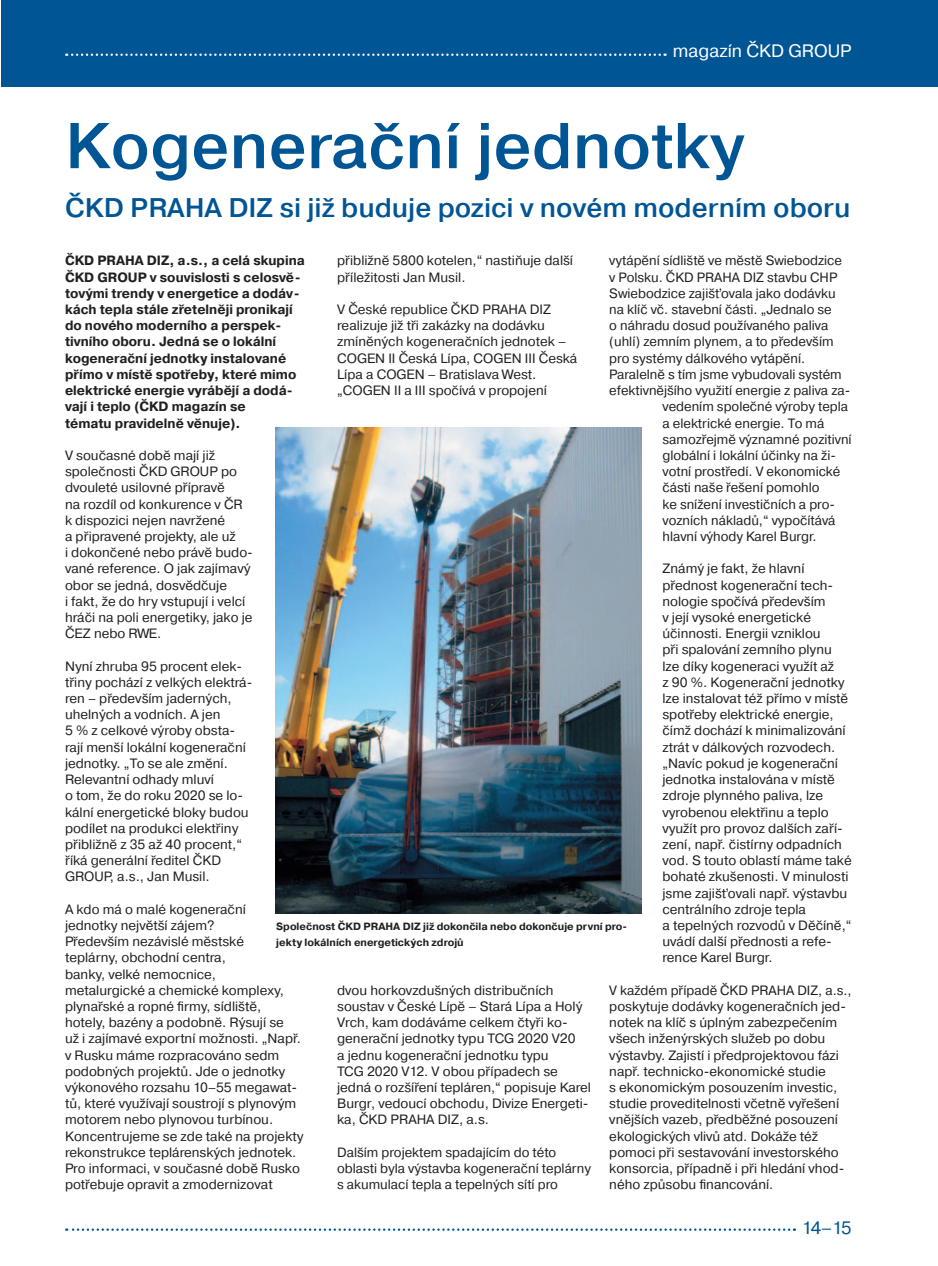
<style>
.page{position:relative;width:938px;height:1266px;background:#fff}
.page>*{position:absolute;margin:0;border:0;box-sizing:border-box;transform-origin:0 0}
.t1{font:500 64.5px "Pragmatica";color:#005595}
.t2{font:500 27px "Pragmatica";color:#005595}
.t3{font:18px "Pragmatica";color:#fff}
.t4{font:18px "Pragmatica";color:#005595}
.t5{font:13.5px/16.2px "Pragmatica";color:#231f20}
.t6{font:700 13.5px/16.2px "Pragmatica";color:#231f20}
.t7{font:700 10.5px/16.2px "Pragmatica";color:#231f20}
</style>
<div class="page">
<div style="left:1px;top:0;width:937px;height:86px;background:#005595"></div>
<svg style="left:66px;top:53px;width:600px;height:3px"></svg>
<img style="left:275px;top:427px;width:366px;height:486px">
<svg style="left:66px;top:1228px;width:729px;height:2px"></svg>
<h3 class="t3" style="left:673px;top:44px;width:180px">magazín ČKD GROUP</h3>
<h1 class="t1" style="left:65px;top:122px;width:681px">Kogenerační jednotky</h1>
<h2 class="t2" style="left:65px;top:197px;width:787px">ČKD PRAHA DIZ si již buduje pozici v novém moderním oboru</h2>
<p class="t6" style="left:65px;top:254px;width:241px">ČKD PRAHA DIZ, a.s., a celá skupina ČKD GROUP v souvislosti s celosvě&shy;tovými trendy v energetice a dodáv&shy;kách tepla stále zřetelněji pronikají do nového moderního a perspek&shy;tivního oboru. Jedná se o lokální kogenerační jednotky instalované přímo v místě spotřeby, které mimo elektrické energie vyrábějí a dodá&shy;vají i teplo (ČKD magazín se<br>tématu pravidelně věnuje).</p>
<p class="t5" style="left:65px;top:448px;width:189px">V současné době mají již společnosti ČKD GROUP po dvouleté usilovné přípravě<br>na rozdíl od konkurence v ČR k dispozici nejen navržené<br>a připravené projekty, ale už<br>i dokončené nebo právě budo&shy;vané reference. O jak zajímavý obor se jedná, dosvědčuje<br>i fakt, že do hry vstupují i velcí hráči na poli energetiky, jako je<br>ČEZ nebo RWE.</p>
<p class="t5" style="left:65px;top:659px;width:189px">Nyní zhruba 95 procent elek&shy;třiny pochází z velkých elektrá&shy;ren – především jaderných, uhelných a vodních. A jen<br>5 % z celkové výroby obsta&shy;rají menší lokální kogenerační jednotky. „To se ale změní.<br>Relevantní odhady mluví<br>o tom, že do roku 2020 se lo&shy;kální energetické bloky budou podílet na produkci elektřiny přibližně z 35 až 40 procent,“ říká generální ředitel ČKD<br>GROUP, a.s., Jan Musil.</p>
<p class="t5" style="left:65px;top:902px;width:240px">A kdo má o malé kogenerační<br>jednotky největší zájem?<br>Především nezávislé městské<br>teplárny, obchodní centra,<br>banky, velké nemocnice,<br>metalurgické a chemické komplexy, plynařské a ropné firmy, sídliště, hotely, bazény a podobně. Rýsují se<br>už i zajímavé exportní možnosti. „Např. v Rusku máme rozpracováno sedm podobných projektů. Jde o jednotky výkonového rozsahu 10–55 megawat&shy;tů, které využívají soustrojí s plynovým motorem nebo plynovou turbínou.<br>Koncentrujeme se zde také na projekty rekonstrukce teplárenských jednotek.<br>Pro informaci, v současné době Rusko potřebuje opravit a zmodernizovat</p>
<p class="t5" style="left:609px;top:254px;width:234px">vytápění sídliště ve městě Swiebodzice</p>
<p class="t5" style="left:609px;top:270px;width:230px">v Polsku. ČKD PRAHA DIZ stavbu CHP</p>
<p class="t5" style="left:609px;top:286px;width:228px">Swiebodzice zajišťovala jako dodávku</p>
<p class="t5" style="left:609px;top:302px;width:224px">na klíč vč. stavební části. „Jednalo se</p>
<p class="t5" style="left:609px;top:318px;width:220px">o náhradu dosud používaného paliva</p>
<p class="t5" style="left:609px;top:335px;width:226px">(uhlí) zemním plynem, a to především</p>
<p class="t5" style="left:609px;top:351px;width:197px">pro systémy dálkového vytápění.</p>
<p class="t5" style="left:609px;top:367px;width:234px">Paralelně s tím jsme vybudovali systém</p>
<p class="t5" style="left:609px;top:383px;width:243px">efektivnějšího využití energie z paliva za-</p>
<p class="t5" style="left:662px;top:399px;width:187px">vedením společné výroby tepla</p>
<p class="t5" style="left:662px;top:416px;width:164px">a elektrické energie. To má</p>
<p class="t5" style="left:662px;top:432px;width:191px">samozřejmě významné pozitivní</p>
<p class="t5" style="left:662px;top:448px;width:175px">globální i lokální účinky na ži-</p>
<p class="t5" style="left:662px;top:464px;width:179px">votní prostředí. V ekonomické</p>
<p class="t5" style="left:662px;top:480px;width:159px">části naše řešení pomohlo</p>
<p class="t5" style="left:662px;top:497px;width:174px">ke snížení investičních a pro-</p>
<p class="t5" style="left:662px;top:513px;width:175px">vozních nákladů,“ vypočítává</p>
<p class="t5" style="left:662px;top:529px;width:156px">hlavní výhody Karel Burgr.</p>
<p class="t5" style="left:662px;top:561px;width:191px">Známý je fakt, že hlavní přednost kogenerační tech&shy;nologie spočívá především<br>v její vysoké energetické účinnosti. Energii vzniklou<br>při spalování zemního plynu lze díky kogeneraci využít až<br>z 90 %. Kogenerační jednotky lze instalovat též přímo v místě spotřeby elektrické energie, čímž dochází k minimalizování ztrát v dálkových rozvodech. „Navíc pokud je kogenerační jednotka instalována v místě zdroje plynného paliva, lze vyrobenou elektřinu a teplo využít pro provoz dalších zaří&shy;zení, např. čistírny odpadních vod. S touto oblastí máme také bohaté zkušenosti. V minulosti jsme zajišťovali např. výstavbu centrálního zdroje tepla<br>a tepelných rozvodů v Děčíně,“ uvádí další přednosti a refe&shy;rence Karel Burgr.</p>
<p class="t5" style="left:609px;top:983px;width:244px">V každém případě ČKD PRAHA DIZ, a.s., poskytuje dodávky kogeneračních jed&shy;notek na klíč s úplným zabezpečením všech inženýrských služeb po dobu výstavby. Zajistí i předprojektovou fázi např. technicko-ekonomické studie<br>s ekonomickým posouzením investic, studie proveditelnosti včetně vyřešení vnějších vazeb, předběžné posouzení ekologických vlivů atd. Dokáže též pomoci při sestavování investorského konsorcia, případně i při hledání vhod&shy;ného způsobu financování.</p>
<p class="t5" style="left:337px;top:254px;width:237px">přibližně 5800 kotelen,“ nastiňuje další příležitosti Jan Musil.</p>
<p class="t5" style="left:337px;top:302px;width:242px">V České republice ČKD PRAHA DIZ realizuje již tři zakázky na dodávku zmíněných kogeneračních jednotek – COGEN II Česká Lípa, COGEN III Česká Lípa a COGEN – Bratislava West. „COGEN II a III spočívá v propojení</p>
<p class="t7" style="left:276px;top:919px;width:353px">Společnost ČKD PRAHA DIZ již dokončila nebo dokončuje první pro&shy;jekty lokálních energetických zdrojů</p>
<p class="t5" style="left:337px;top:983px;width:255px">dvou horkovzdušných distribučních soustav v České Lípě – Stará Lípa a Holý Vrch, kam dodáváme celkem čtyři ko&shy;generační jednotky typu TCG 2020 V20<br>a jednu kogenerační jednotku typu<br>TCG 2020 V12. V obou případech se jedná o rozšíření tepláren,“ popisuje Karel Burgr, vedoucí obchodu, Divize Energeti&shy;ka, ČKD PRAHA DIZ, a.s.</p>
<p class="t5" style="left:337px;top:1145px;width:255px">Dalším projektem spadajícím do této oblasti byla výstavba kogenerační teplárny s akumulací tepla a tepelných sítí pro</p>
<h3 class="t4" style="left:802px;top:1221px;width:51px">14–15</h3>
</div>
